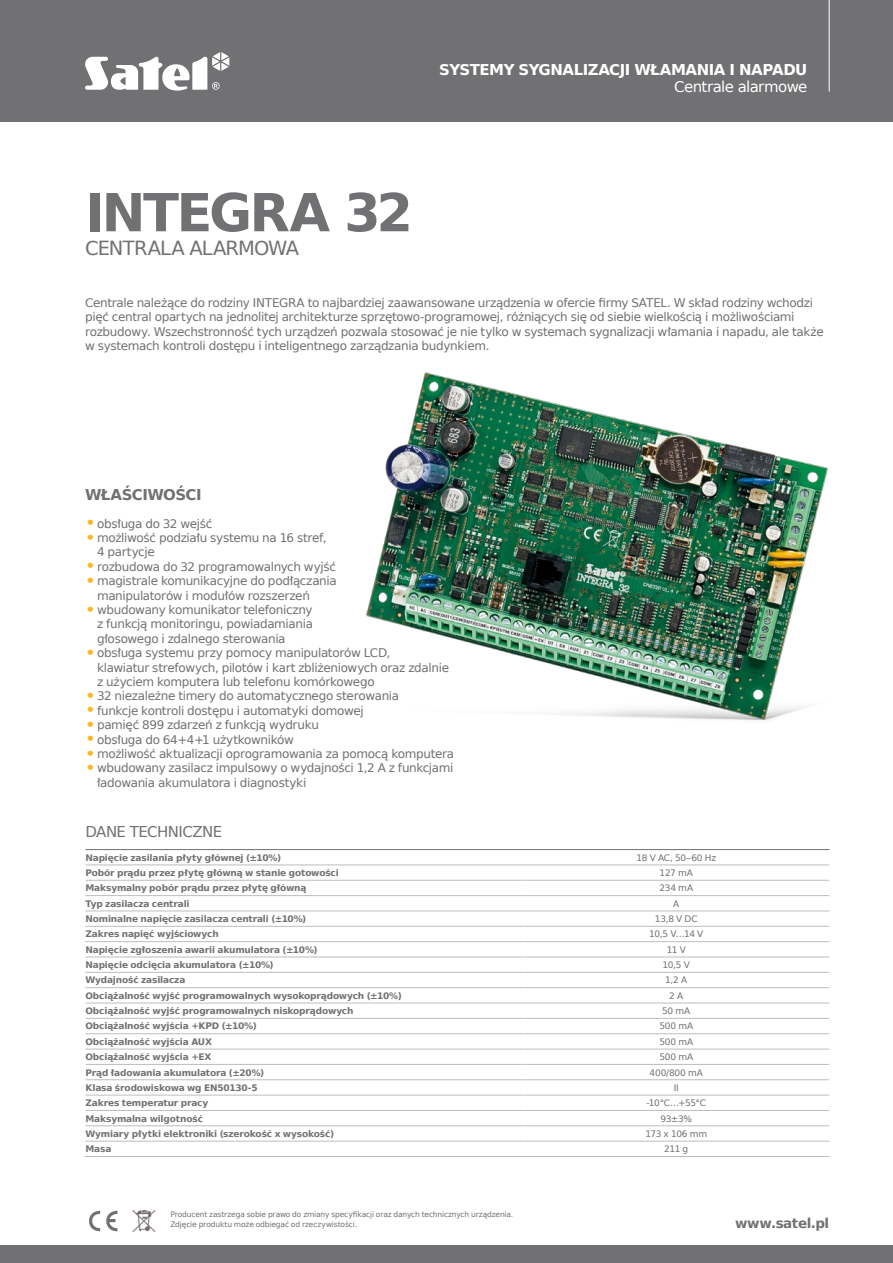
<style>
.page{position:relative;width:893px;height:1263px;background:#fff}
.page>*{position:absolute;margin:0;border:0;box-sizing:border-box;transform-origin:0 0}
.t1{font:700 52.5px "Prima Sans EU";letter-spacing:-.05em;color:#717073}
.t2{font:19.5px "Prima Sans EU";letter-spacing:-.035em;color:#717073}
.t3{font:700 15px "Prima Sans EU";letter-spacing:-.035em;color:#fff}
.t4{font:15px "Prima Sans EU";letter-spacing:-.04em;color:#fff}
.t5{font:15px "Prima Sans EU";letter-spacing:-.04em;color:#717073}
.t6{font:700 15px "Prima Sans EU";letter-spacing:-.04em;color:#717073}
.t7{font:700 13.5px "Prima Sans EU";letter-spacing:-.03em;color:#717073}
.t8{font:12px/14.4px "Prima Sans EU";letter-spacing:-.03em;color:#717073}
.t9{font:700 9px "Prima Sans EU";letter-spacing:-.02em;color:#717073}
.t10{font:9px "Prima Sans EU";letter-spacing:-.03em;color:#717073}
.t11{font:7.5px/10.5px "Prima Sans EU";letter-spacing:-.015em;color:#717073}
.s1{font-size:18px;color:#fab81c}
</style>
<div class="page">
<div style="left:0;top:0;width:893px;height:121px;background:#717073"></div>
<svg style="left:85px;top:52px;width:144px;height:39px"></svg>
<hr style="left:829px;top:0;width:1px;height:92px;background:#fff">
<img style="left:132px;top:1210px;width:24px;height:22px">
<svg style="left:89px;top:1210px;width:28px;height:22px"></svg>
<div style="left:0;top:1245px;width:893px;height:18px;background:#717073"></div>
<img style="left:367px;top:372px;width:461px;height:348px">
<hr style="left:85px;top:865px;width:438px;height:1px;background:#bcbdbf">
<hr style="left:85px;top:880px;width:438px;height:1px;background:#bcbdbf">
<hr style="left:85px;top:895px;width:438px;height:1px;background:#bcbdbf">
<hr style="left:85px;top:911px;width:438px;height:1px;background:#bcbdbf">
<hr style="left:85px;top:926px;width:438px;height:1px;background:#bcbdbf">
<hr style="left:85px;top:941px;width:438px;height:1px;background:#bcbdbf">
<hr style="left:85px;top:957px;width:438px;height:1px;background:#bcbdbf">
<hr style="left:85px;top:972px;width:438px;height:1px;background:#bcbdbf">
<hr style="left:85px;top:987px;width:438px;height:1px;background:#bcbdbf">
<hr style="left:85px;top:1003px;width:438px;height:1px;background:#bcbdbf">
<hr style="left:85px;top:1018px;width:438px;height:1px;background:#bcbdbf">
<hr style="left:85px;top:1033px;width:438px;height:1px;background:#bcbdbf">
<hr style="left:85px;top:1049px;width:438px;height:1px;background:#bcbdbf">
<hr style="left:85px;top:1064px;width:438px;height:1px;background:#bcbdbf">
<hr style="left:85px;top:1079px;width:438px;height:1px;background:#bcbdbf">
<hr style="left:85px;top:1095px;width:438px;height:1px;background:#bcbdbf">
<hr style="left:85px;top:1110px;width:438px;height:1px;background:#bcbdbf">
<hr style="left:85px;top:1125px;width:438px;height:1px;background:#bcbdbf">
<hr style="left:85px;top:1141px;width:438px;height:1px;background:#bcbdbf">
<hr style="left:85px;top:1156px;width:438px;height:1px;background:#bcbdbf">
<hr style="left:523px;top:865px;width:306px;height:1px;background:#bcbdbf">
<hr style="left:523px;top:880px;width:306px;height:1px;background:#bcbdbf">
<hr style="left:523px;top:895px;width:306px;height:1px;background:#bcbdbf">
<hr style="left:523px;top:911px;width:306px;height:1px;background:#bcbdbf">
<hr style="left:523px;top:926px;width:306px;height:1px;background:#bcbdbf">
<hr style="left:523px;top:941px;width:306px;height:1px;background:#bcbdbf">
<hr style="left:523px;top:957px;width:306px;height:1px;background:#bcbdbf">
<hr style="left:523px;top:972px;width:306px;height:1px;background:#bcbdbf">
<hr style="left:523px;top:987px;width:306px;height:1px;background:#bcbdbf">
<hr style="left:523px;top:1003px;width:306px;height:1px;background:#bcbdbf">
<hr style="left:523px;top:1018px;width:306px;height:1px;background:#bcbdbf">
<hr style="left:523px;top:1033px;width:306px;height:1px;background:#bcbdbf">
<hr style="left:523px;top:1049px;width:306px;height:1px;background:#bcbdbf">
<hr style="left:523px;top:1064px;width:306px;height:1px;background:#bcbdbf">
<hr style="left:523px;top:1079px;width:306px;height:1px;background:#bcbdbf">
<hr style="left:523px;top:1095px;width:306px;height:1px;background:#bcbdbf">
<hr style="left:523px;top:1110px;width:306px;height:1px;background:#bcbdbf">
<hr style="left:523px;top:1125px;width:306px;height:1px;background:#bcbdbf">
<hr style="left:523px;top:1141px;width:306px;height:1px;background:#bcbdbf">
<hr style="left:523px;top:1156px;width:307px;height:1px;background:#bcbdbf">
<hr style="left:85px;top:849px;width:438px;height:1px;background:#717073">
<hr style="left:523px;top:849px;width:307px;height:1px;background:#717073">
<p class="t3" style="left:439px;top:59px;width:370px">SYSTEMY SYGNALIZACJI WŁAMANIA I NAPADU</p>
<p class="t4" style="left:674px;top:76px;width:135px">Centrale alarmowe</p>
<h1 class="t1" style="left:85px;top:176px;width:329px">INTEGRA 32</h1>
<h2 class="t2" style="left:85px;top:234px;width:216px">CENTRALA ALARMOWA</h2>
<p class="t8" style="left:85px;top:295px;width:740px">Centrale należące do rodziny INTEGRA to najbardziej zaawansowane urządzenia w ofercie firmy SATEL. W skład rodziny wchodzi pięć central opartych na jednolitej architekturze sprzętowo-programowej, różniących się od siebie wielkością i możliwościami rozbudowy. Wszechstronność tych urządzeń pozwala stosować je nie tylko w systemach sygnalizacji włamania i napadu, ale także w systemach kontroli dostępu i inteligentnego zarządzania budynkiem.</p>
<p class="t6" style="left:85px;top:484px;width:118px">WŁAŚCIWOŚCI</p>
<p class="t8" style="left:85px;top:516px;width:129px"><span class="s1">•</span>obsługa do 32 wejść</p>
<p class="t8" style="left:97px;top:530px;width:231px;text-indent:-12px"><span class="s1">•</span>możliwość podziału systemu na 16 stref,<br>4 partycje</p>
<p class="t8" style="left:85px;top:559px;width:253px"><span class="s1">•</span>rozbudowa do 32 programowalnych wyjść</p>
<p class="t8" style="left:97px;top:573px;width:241px;text-indent:-12px"><span class="s1">•</span>magistrale komunikacyjne do podłączania manipulatorów i modułów rozszerzeń</p>
<p class="t8" style="left:97px;top:602px;width:217px;text-align:justify;text-indent:-12px"><span class="s1">•</span>wbudowany komunikator telefoniczny z funkcją monitoringu, powiadamiania głosowego i zdalnego sterowania</p>
<p class="t8" style="left:97px;top:645px;width:353px;text-indent:-12px"><span class="s1">•</span>obsługa systemu przy pomocy manipulatorów LCD,<br>klawiatur strefowych, pilotów i kart zbliżeniowych oraz zdalnie z użyciem komputera lub telefonu komórkowego</p>
<p class="t8" style="left:85px;top:689px;width:316px"><span class="s1">•</span>32 niezależne timery do automatycznego sterowania</p>
<p class="t8" style="left:85px;top:703px;width:280px"><span class="s1">•</span>funkcje kontroli dostępu i automatyki domowej</p>
<p class="t8" style="left:85px;top:717px;width:235px"><span class="s1">•</span>pamięć 899 zdarzeń z funkcją wydruku</p>
<p class="t8" style="left:85px;top:732px;width:210px"><span class="s1">•</span>obsługa do 64+4+1 użytkowników</p>
<p class="t8" style="left:85px;top:746px;width:371px"><span class="s1">•</span>możliwość aktualizacji oprogramowania za pomocą komputera</p>
<p class="t8" style="left:97px;top:761px;width:358px;text-indent:-12px"><span class="s1">•</span>wbudowany zasilacz impulsowy o wydajności 1,2 A z funkcjami ładowania akumulatora i diagnostyki</p>
<p class="t5" style="left:85px;top:821px;width:138px">DANE TECHNICZNE</p>
<p class="t9" style="left:85px;top:851px;width:197px">Napięcie zasilania płyty głównej (±10%)</p>
<p class="t10" style="left:637px;top:851px;width:81px">18 V AC, 50–60 Hz</p>
<p class="t9" style="left:85px;top:866px;width:255px">Pobór prądu przez płytę główną w stanie gotowości</p>
<p class="t10" style="left:660px;top:866px;width:35px">127 mA</p>
<p class="t9" style="left:85px;top:882px;width:223px">Maksymalny pobór prądu przez płytę główną</p>
<p class="t10" style="left:659px;top:882px;width:35px">234 mA</p>
<p class="t9" style="left:85px;top:897px;width:106px">Typ zasilacza centrali</p>
<p class="t10" style="left:673px;top:897px;width:8px">A</p>
<p class="t9" style="left:85px;top:912px;width:222px">Nominalne napięcie zasilacza centrali (±10%)</p>
<p class="t10" style="left:655px;top:912px;width:44px">13,8 V DC</p>
<p class="t9" style="left:85px;top:928px;width:135px">Zakres napięć wyjściowych</p>
<p class="t10" style="left:649px;top:928px;width:56px">10,5 V…14 V</p>
<p class="t9" style="left:85px;top:943px;width:234px">Napięcie zgłoszenia awarii akumulatora (±10%)</p>
<p class="t10" style="left:667px;top:943px;width:21px">11 V</p>
<p class="t9" style="left:85px;top:958px;width:190px">Napięcie odcięcia akumulatora (±10%)</p>
<p class="t10" style="left:663px;top:958px;width:29px">10,5 V</p>
<p class="t9" style="left:85px;top:974px;width:101px">Wydajność zasilacza</p>
<p class="t10" style="left:665px;top:974px;width:24px">1,2 A</p>
<p class="t9" style="left:85px;top:989px;width:318px">Obciążalność wyjść programowalnych wysokoprądowych (±10%)</p>
<p class="t10" style="left:669px;top:989px;width:16px">2 A</p>
<p class="t9" style="left:85px;top:1004px;width:270px">Obciążalność wyjść programowalnych niskoprądowych</p>
<p class="t10" style="left:662px;top:1004px;width:30px">50 mA</p>
<p class="t9" style="left:85px;top:1020px;width:173px">Obciążalność wyjścia +KPD (±10%)</p>
<p class="t10" style="left:659px;top:1020px;width:35px">500 mA</p>
<p class="t9" style="left:85px;top:1035px;width:128px">Obciążalność wyjścia AUX</p>
<p class="t10" style="left:659px;top:1035px;width:35px">500 mA</p>
<p class="t9" style="left:85px;top:1051px;width:128px">Obciążalność wyjścia +EX</p>
<p class="t10" style="left:659px;top:1051px;width:35px">500 mA</p>
<p class="t9" style="left:85px;top:1066px;width:180px">Prąd ładowania akumulatora (±20%)</p>
<p class="t10" style="left:649px;top:1066px;width:55px">400/800 mA</p>
<p class="t9" style="left:85px;top:1081px;width:174px">Klasa środowiskowa wg EN50130-5</p>
<p class="t10" style="left:674px;top:1081px;width:7px">II</p>
<p class="t9" style="left:85px;top:1097px;width:124px">Zakres temperatur pracy</p>
<p class="t10" style="left:646px;top:1097px;width:61px">-10°C…+55°C</p>
<p class="t9" style="left:85px;top:1112px;width:119px">Maksymalna wilgotność</p>
<p class="t10" style="left:660px;top:1112px;width:33px">93±3%</p>
<p class="t9" style="left:85px;top:1127px;width:250px">Wymiary płytki elektroniki (szerokość x wysokość)</p>
<p class="t10" style="left:645px;top:1127px;width:63px">173 x 106 mm</p>
<p class="t9" style="left:85px;top:1143px;width:28px">Masa</p>
<p class="t10" style="left:664px;top:1143px;width:25px">211 g</p>
<p class="t11" style="left:170px;top:1209px;width:344px">Producent zastrzega sobie prawo do zmiany specyfikacji oraz danych technicznych urządzenia.<br>Zdjęcie produktu może odbiegać od rzeczywistości.</p>
<p class="t7" style="left:735px;top:1213px;width:96px">www.satel.pl</p>
</div>
